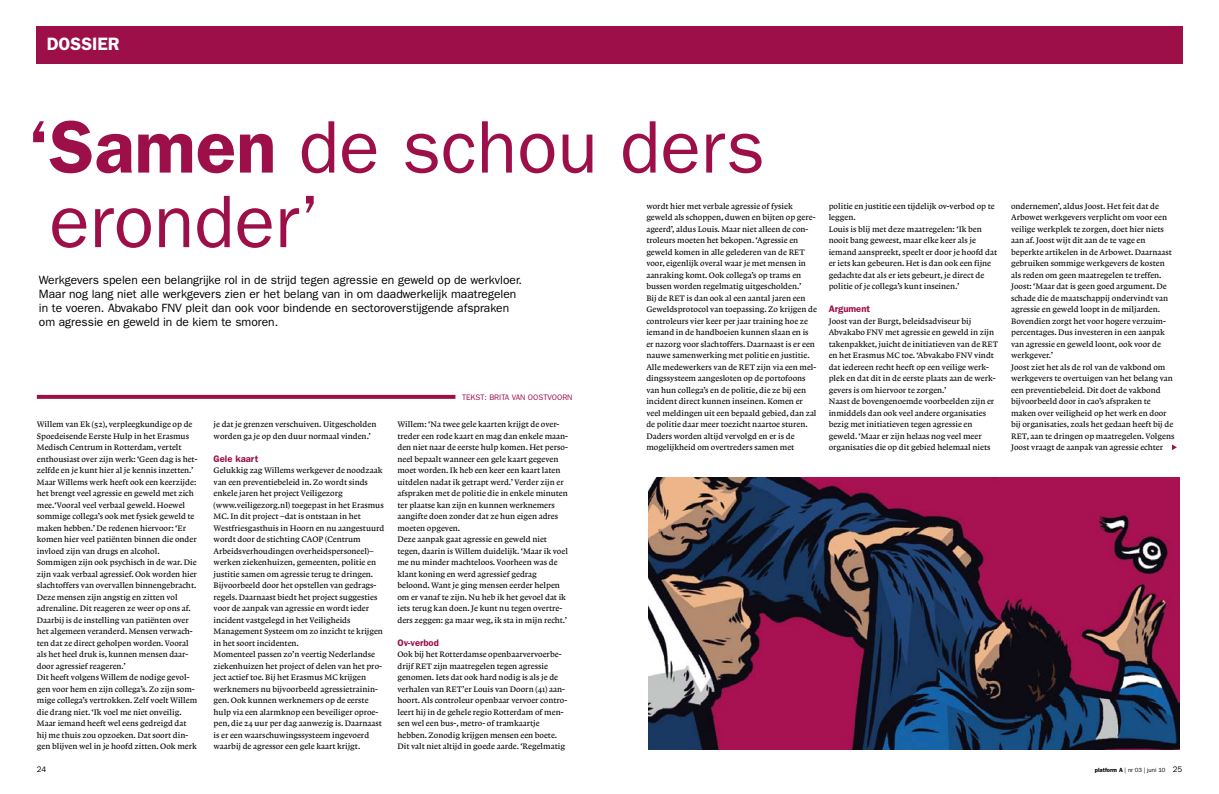
<style>
.page{position:relative;width:1219px;height:794px;background:#fff}
.page>*{position:absolute;margin:0;border:0;box-sizing:border-box;transform-origin:0 0}
.t1{font:74.7px/74.6px "ITC Franklin Gothic Std";color:#9d0f49}
.t2{font:600 18px "Franklin Gothic";color:#fff}
.t3{font:12px/14px "ITC Franklin Gothic Std";color:#000}
.t4{font:600 9.5px "ITC Franklin Gothic Std";color:#9d0f49}
.t5{font:8.3px/11.5px "Lexicon No 1 Roman A Txt";color:#000}
.t6{font:8px "ITC Franklin Gothic Std";color:#9d0f49}
.t7{font:8px "ITC Franklin Gothic Std";color:#000}
.t8{font:6px "ITC Franklin Gothic Std";color:#000}
.s1{font-weight:600}
.s2{font-size:8px}
</style>
<div class="page">
<div style="left:36px;top:26px;width:1146px;height:38px;background:#9d0f49"></div>
<img style="left:648px;top:477px;width:531px;height:272px">
<svg style="left:37px;top:395px;width:418px;height:4px;background:#a0174f"></svg>
<svg style="left:1172px;top:444px;width:5px;height:6px"></svg>
<h2 class="t2" style="left:47px;top:34px;width:75px">DOSSIER</h2>
<h1 class="t1" style="left:49px;top:110px;width:717px;text-indent:-22px"><span class="s1">‘Samen</span> de schou ders eronder’</h1>
<p class="t5" style="left:646px;top:200px;width:172px">wordt hier met verbale agressie of fysiek geweld als schoppen, duwen en bijten op gere&shy;ageerd’, aldus Louis. Maar niet alleen de con&shy;troleurs moeten het bekopen. ‘Agressie en geweld komen in alle gelederen van de RET voor, eigenlijk overal waar je met mensen in aanraking komt. Ook collega’s op trams en bussen worden regelmatig uitgescholden.’<br>Bij de RET is dan ook al een aantal jaren een Geweldsprotocol van toepassing. Zo krijgen de controleurs vier keer per jaar training hoe ze iemand in de handboeien kunnen slaan en is er nazorg voor slachtoffers. Daarnaast is er een nauwe samenwerking met politie en justitie.<br>Alle medewerkers van de RET zijn via een mel&shy;dingssysteem aangesloten op de portofoons van hun collega’s en de politie, die ze bij een incident direct kunnen inseinen. Komen er veel meldingen uit een bepaald gebied, dan zal de politie daar meer toezicht naartoe sturen.<br>Daders worden altijd vervolgd en er is de mogelijkheid om overtreders samen met</p>
<p class="t3" style="left:39px;top:272px;width:485px">Werkgevers spelen een belangrijke rol in de strijd tegen agressie en geweld op de werkvloer.<br>Maar nog lang niet alle werkgevers zien er het belang van in om daadwerkelijk maatregelen in te voeren. Abvakabo FNV pleit dan ook voor bindende en sectoroverstijgende afspraken om agressie en geweld in de kiem te smoren.</p>
<p class="t6" style="left:462px;top:392px;width:112px">Tekst: BRITA VAN OOSTVOORN</p>
<p class="t5" style="left:397px;top:419px;width:172px">Willem: ‘Na twee gele kaarten krijgt de over&shy;treder een rode kaart en mag dan enkele maan&shy;den niet naar de eerste hulp komen. Het perso&shy;neel bepaalt wanneer een gele kaart gegeven moet worden. Ik heb een keer een kaart laten uitdelen nadat ik getrapt werd.’ Verder zijn er afspraken met de politie die in enkele minuten ter plaatse kan zijn en kunnen werknemers aangifte doen zonder dat ze hun eigen adres moeten opgeven.<br>Deze aanpak gaat agressie en geweld niet tegen, daarin is Willem duidelijk. ‘Maar ik voel me nu minder machteloos. Voorheen was de klant koning en werd agressief gedrag beloond. Want je ging mensen eerder helpen om er vanaf te zijn. Nu heb ik het gevoel dat ik iets terug kan doen. Je kunt nu tegen overtre&shy;ders zeggen: ga maar weg, ik sta in mijn recht.’</p>
<p class="t4" style="left:397px;top:637px;width:43px">Ov-verbod</p>
<p class="t5" style="left:397px;top:649px;width:171px">Ook bij het Rotterdamse openbaarvervoerbe&shy;drijf RET zijn maatregelen tegen agressie genomen. Iets dat ook hard nodig is als je de verhalen van RET’er Louis van Doorn (41) aan&shy;hoort. Als controleur openbaar vervoer contro&shy;leert hij in de gehele regio Rotterdam of men&shy;sen wel een bus-, metro- of tramkaartje hebben. Zonodig krijgen mensen een boete.<br>Dit valt niet altijd in goede aarde. ‘Regelmatig</p>
<p class="t5" style="left:37px;top:419px;width:162px">Willem van Ek (52), verpleegkundige op de Spoedeisende Eerste Hulp in het Erasmus Medisch Centrum in Rotterdam, vertelt enthousiast over zijn werk: ‘Geen dag is het&shy;zelfde en je kunt hier al je kennis inzetten.’ Maar Willems werk heeft ook een keerzijde: het brengt veel agressie en geweld met zich mee.‘Vooral veel verbaal geweld. Hoewel sommige collega’s ook met fysiek geweld te maken hebben.’ De redenen hiervoor: ‘Er komen hier veel patiënten binnen die onder invloed zijn van drugs en alcohol.<br>Sommigen zijn ook psychisch in de war. Die zijn vaak verbaal agressief. Ook worden hier slachtoffers van overvallen binnengebracht.<br>Deze mensen zijn angstig en zitten vol adrenaline. Dit reageren ze weer op ons af.<br>Daarbij is de instelling van patiënten over het algemeen veranderd. Mensen verwach&shy;ten dat ze direct geholpen worden. Vooral als het heel druk is, kunnen mensen daar&shy;door agressief reageren.’<br>Dit heeft volgens Willem de nodige gevol&shy;gen voor hem en zijn collega’s. Zo zijn som&shy;mige collega’s vertrokken. Zelf voelt Willem die drang niet. ‘Ik voel me niet onveilig.<br>Maar iemand heeft wel eens gedreigd dat hij me thuis zou opzoeken. Dat soort din&shy;gen blijven wel in je hoofd zitten. Ook merk</p>
<p class="t5" style="left:214px;top:419px;width:164px">je dat je grenzen verschuiven. Uitgescholden worden ga je op den duur normaal vinden.’</p>
<p class="t4" style="left:214px;top:453px;width:46px">Gele kaart</p>
<p class="t5" style="left:214px;top:465px;width:172px">Gelukkig zag Willems werkgever de noodzaak van een preventiebeleid in. Zo wordt sinds enkele jaren het project Veiligezorg (www.veiligezorg.nl) toegepast in het Erasmus MC. In dit project –dat is ontstaan in het Westfriesgasthuis in Hoorn en nu aangestuurd wordt door de stichting CAOP (Centrum Arbeidsverhoudingen overheidspersoneel)– werken ziekenhuizen, gemeenten, politie en justitie samen om agressie terug te dringen.<br>Bijvoorbeeld door het opstellen van gedrags&shy;regels. Daarnaast biedt het project suggesties voor de aanpak van agressie en wordt ieder incident vastgelegd in het Veiligheids Management Systeem om zo inzicht te krijgen in het soort incidenten.<br>Momenteel passen zo’n veertig Nederlandse ziekenhuizen het project of delen van het pro&shy;ject actief toe. Bij het Erasmus MC krijgen werknemers nu bijvoorbeeld agressietrainin&shy;gen. Ook kunnen werknemers op de eerste hulp via een alarmknop een beveiliger oproe&shy;pen, die 24 uur per dag aanwezig is. Daarnaast is er een waarschuwingssysteem ingevoerd waarbij de agressor een gele kaart krijgt.</p>
<p class="t5" style="left:829px;top:200px;width:170px">politie en justitie een tijdelijk ov-verbod op te leggen.<br>Louis is blij met deze maatregelen: ‘Ik ben nooit bang geweest, maar elke keer als je iemand aanspreekt, speelt er door je hoofd dat er iets kan gebeuren. Het is dan ook een fijne gedachte dat als er iets gebeurt, je direct de politie of je collega’s kunt inseinen.’</p>
<p class="t4" style="left:829px;top:303px;width:43px">Argument</p>
<p class="t5" style="left:829px;top:315px;width:171px">Joost van der Burgt, beleidsadviseur bij Abvakabo FNV met agressie en geweld in zijn takenpakket, juicht de initiatieven van de RET en het Erasmus MC toe. ‘Abvakabo FNV vindt dat iedereen recht heeft op een veilige werk&shy;plek en dat dit in de eerste plaats aan de werk&shy;gevers is om hiervoor te zorgen.’<br>Naast de bovengenoemde voorbeelden zijn er inmiddels dan ook veel andere organisaties bezig met initiatieven tegen agressie en geweld. ‘Maar er zijn helaas nog veel meer organisaties die op dit gebied helemaal niets</p>
<p class="t5" style="left:1011px;top:200px;width:165px">ondernemen’, aldus Joost. Het feit dat de Arbowet werkgevers verplicht om voor een veilige werkplek te zorgen, doet hier niets aan af. Joost wijt dit aan de te vage en beperkte artikelen in de Arbowet. Daarnaast gebruiken sommige werkgevers de kosten als reden om geen maatregelen te treffen.<br>Joost: ‘Maar dat is geen goed argument. De schade die de maatschappij ondervindt van agressie en geweld loopt in de miljarden.<br>Bovendien zorgt het voor hogere verzuim&shy;percentages. Dus investeren in een aanpak van agressie en geweld loont, ook voor de werkgever.’<br>Joost ziet het als de rol van de vakbond om werkgevers te overtuigen van het belang van een preventiebeleid. Dit doet de vakbond bijvoorbeeld door in cao’s afspraken te maken over veiligheid op het werk en door bij organisaties, zoals het gedaan heeft bij de RET, aan te dringen op maatregelen. Volgens Joost vraagt de aanpak van agressie echter</p>
<p class="t7" style="left:37px;top:765px;width:11px">24</p>
<p class="t8" style="left:1095px;top:766px;width:89px"><span class="s1">platform A</span> | nr 03 | juni 10 <span class="s2">25</span></p>
</div>
